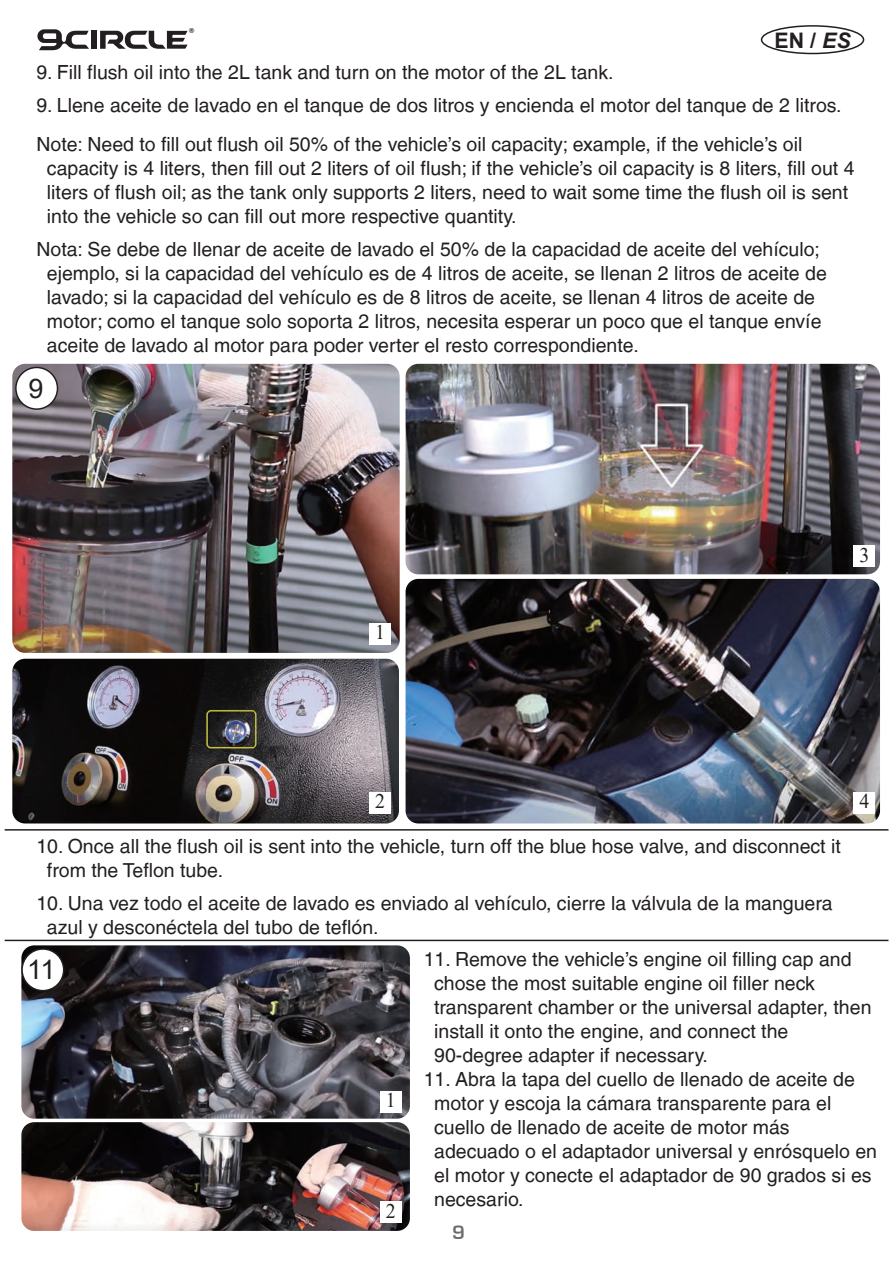
<style>
.page{position:relative;width:893px;height:1263px;background:#fff}
.page>*{position:absolute;margin:0;border:0;box-sizing:border-box;transform-origin:0 0}
.t1{font:27px "Arial";color:#231f20}
.t2{font:700 21.45px "Arial";color:#231f20}
.t3{font:20.7px "Times New Roman";color:#231f20;scale:.96 1}
.t4{font:19.5px/24px "Helvetica LT";color:#231f20}
.t5{font:600 18px "Eurostile";color:#6c6d70}
.t6{font:6.9px "Handel Gothic BT";color:#231f20}
.s1{font-style:italic}
</style>
<div class="page">
<img style="left:12px;top:364px;width:388px;height:289px">
<img style="left:12px;top:659px;width:387px;height:164px">
<img style="left:406px;top:364px;width:474px;height:210px">
<img style="left:406px;top:579px;width:474px;height:244px">
<svg style="left:37px;top:29px;width:52px;height:21px"></svg>
<svg style="left:100px;top:31px;width:88px;height:18px"></svg>
<div style="left:91px;top:31px;width:6px;height:18px;background:#231f20"></div>
<hr style="left:5px;top:829px;width:883px;height:2px;background:#231f20">
<hr style="left:5px;top:940px;width:883px;height:1px;background:#231f20">
<div style="left:761px;top:25px;width:103px;height:29px;border:2px solid #231f20;border-radius:50%"></div>
<div style="left:16px;top:367px;width:41px;height:42px;background:#fff;border-radius:50%"></div>
<div style="left:15px;top:367px;width:43px;height:43px;border:2px solid #231f20;border-radius:50%"></div>
<div style="left:369px;top:623px;width:22px;height:21px;background:#fff"></div>
<div style="left:369px;top:792px;width:22px;height:21px;background:#fff"></div>
<div style="left:854px;top:792px;width:21px;height:21px;background:#fff"></div>
<div style="left:854px;top:546px;width:21px;height:21px;background:#fff"></div>
<img style="left:21px;top:945px;width:389px;height:174px">
<img style="left:21px;top:1122px;width:389px;height:109px">
<div style="left:22px;top:949px;width:42px;height:42px;background:#fff;border-radius:50%"></div>
<div style="left:21px;top:948px;width:43px;height:43px;border:2px solid #231f20;border-radius:50%"></div>
<div style="left:380px;top:1091px;width:21px;height:22px;background:#fff"></div>
<div style="left:380px;top:1202px;width:21px;height:21px;background:#fff"></div>
<p class="t6" style="left:189px;top:26px;width:7px">®</p>
<p class="t4" style="left:36px;top:60px;width:579px">9. Fill flush oil into the 2L tank and turn on the motor of the 2L tank.</p>
<p class="t4" style="left:36px;top:85px;width:807px;line-height:39.6px">9. Llene aceite de lavado en el tanque de dos litros y encienda el motor del tanque de 2 litros.<br>Note: Need to fill out flush oil 50% of the vehicle’s oil capacity; example, if the vehicle’s oil</p>
<p class="t4" style="left:47px;top:157px;width:809px">capacity is 4 liters, then fill out 2 liters of oil flush; if the vehicle’s oil capacity is 8 liters, fill out 4 liters of flush oil; as the tank only supports 2 liters, need to wait some time the flush oil is sent into the vehicle so can fill out more respective quantity.</p>
<p class="t4" style="left:47px;top:238px;width:781px;text-indent:-10px">Nota: Se debe de llenar de aceite de lavado el 50% de la capacidad de aceite del vehículo; ejemplo, si la capacidad del vehículo es de 4 litros de aceite, se llenan 2 litros de aceite de lavado; si la capacidad del vehículo es de 8 litros de aceite, se llenan 4 litros de aceite de motor; como el tanque solo soporta 2 litros, necesita esperar un poco que el tanque envíe aceite de lavado al motor para poder verter el resto correspondiente.</p>
<p class="t2" style="left:774px;top:25px;width:78px">EN / <span class="s1">ES</span></p>
<h1 class="t1" style="left:29px;top:369px;width:17px">9</h1>
<p class="t3" style="left:375px;top:618px;width:12px">1</p>
<p class="t3" style="left:859px;top:540px;width:12px">3</p>
<p class="t3" style="left:375px;top:787px;width:12px">2</p>
<p class="t3" style="left:859px;top:787px;width:12px">4</p>
<p class="t4" style="left:47px;top:834px;width:795px;text-indent:-10px">10. Once all the flush oil is sent into the vehicle, turn off the blue hose valve, and disconnect it from the Teflon tube.</p>
<p class="t4" style="left:47px;top:891px;width:787px;text-indent:-10px">10. Una vez todo el aceite de lavado es enviado al vehículo, cierre la válvula de la manguera azul y desconéctela del tubo de teflón.</p>
<p class="t4" style="left:434px;top:947px;width:439px;text-indent:-10px">11. Remove the vehicle’s engine oil filling cap and chose the most suitable engine oil filler neck transparent chamber or the universal adapter, then install it onto the engine, and connect the 90-degree adapter if necessary.</p>
<p class="t4" style="left:434px;top:1067px;width:444px;text-indent:-10px">11. Abra la tapa del cuello de llenado de aceite de motor y escoja la cámara transparente para el cuello de llenado de aceite de motor más adecuado o el adaptador universal y enrósquelo en el motor y conecte el adaptador de 90 grados si es necesario.</p>
<h1 class="t1" style="left:27px;top:951px;width:30px">11</h1>
<p class="t3" style="left:386px;top:1086px;width:12px">1</p>
<p class="t3" style="left:386px;top:1196px;width:12px">2</p>
<p class="t5" style="left:452px;top:1221px;width:14px">9</p>
</div>
